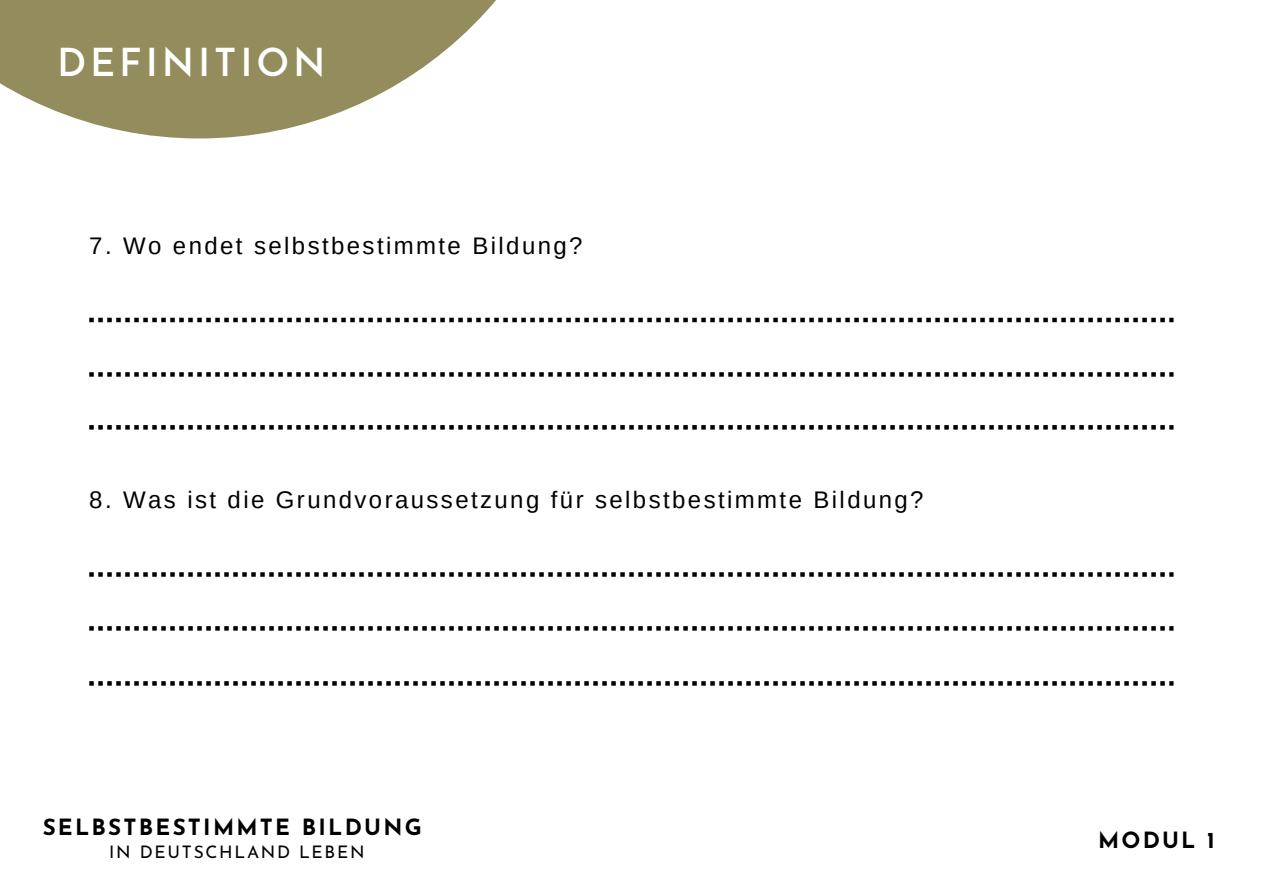
<style>
.page{position:relative;width:1263px;height:894px;background:#fff}
.page>*{position:absolute;margin:0;border:0;box-sizing:border-box;transform-origin:0 0}
.t1{font:600 38.4px "Josefin Sans";letter-spacing:.1em;color:#fff}
.t2{font:24px "Arimo";letter-spacing:.1em;color:#000}
.t3{font:700 22.35px "Josefin Sans";letter-spacing:.1em;color:#000}
.t4{font:17.25px "Josefin Sans";letter-spacing:.1em;color:#000}
</style>
<div class="page">
<svg style="left:0;top:0;width:496px;height:138px;fill:#938c5c"></svg>
<svg style="left:89px;top:317px;width:1084px;height:5px"></svg>
<svg style="left:89px;top:372px;width:1084px;height:4px"></svg>
<svg style="left:89px;top:425px;width:1084px;height:4px"></svg>
<svg style="left:89px;top:572px;width:1084px;height:4px"></svg>
<svg style="left:89px;top:626px;width:1084px;height:4px"></svg>
<svg style="left:89px;top:681px;width:1084px;height:4px"></svg>
<p class="t1" style="left:57px;top:47px;width:270px">DEFINITION</p>
<p class="t2" style="left:89px;top:232px;width:495px">7. Wo endet selbstbestimmte Bildung?</p>
<p class="t2" style="left:89px;top:486px;width:836px">8. Was ist die Grundvoraussetzung für selbstbestimmte Bildung?</p>
<p class="t3" style="left:43px;top:818px;width:380px">SELBSTBESTIMMTE BILDUNG</p>
<p class="t4" style="left:109px;top:844px;width:257px">IN DEUTSCHLAND LEBEN</p>
<p class="t3" style="left:1098px;top:831px;width:118px">MODUL 1</p>
</div>
